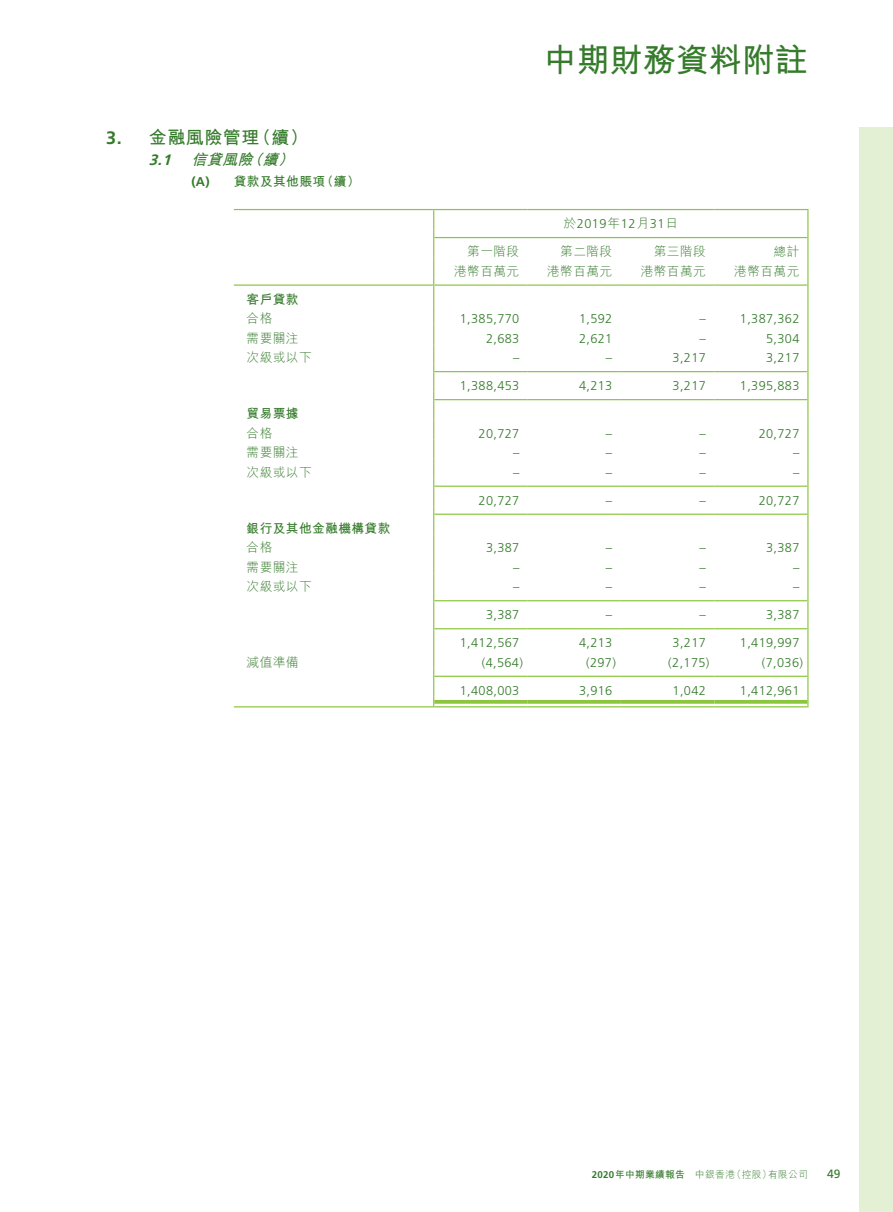
<style>
.page{position:relative;width:893px;height:1212px;background:#fff}
.page>*{position:absolute;margin:0;border:0;box-sizing:border-box;transform-origin:0 0}
.t1{font:700 33px "M Hei HK";color:#357b2b}
.t2{font:700 18px "M Hei HK";letter-spacing:.03em;color:#357b2b}
.t3{font:italic 700 15px "M Hei HK";color:#357b2b}
.t4{font:300 12.75px "Frutiger LT Std";letter-spacing:.03em;color:#357b2b}
.t5{font:300 12.75px "M Hei HK";letter-spacing:.03em;color:#357b2b}
.t6{font:700 12.75px "M Hei HK";letter-spacing:.03em;color:#357b2b}
.t7{font:12px "Frutiger LT Std";color:#357b2b}
.t8{font:300 9.75px "M Hei HK";letter-spacing:.03em;color:#357b2b}
.s1{font-family:"Frutiger LT Std"}
.s2{font-family:"M Hei HK"}
.s3{font-family:"Frutiger LT Std";font-weight:700}
.s4{font-weight:700}
</style>
<div class="page">
<div style="left:859px;top:128px;width:34px;height:1084px;background:#e4f0d4"></div>
<hr style="left:234px;top:209px;width:200px;height:1px;background:#8bc63e">
<hr style="left:434px;top:209px;width:93px;height:1px;background:#8bc63e">
<hr style="left:527px;top:209px;width:94px;height:1px;background:#8bc63e">
<hr style="left:621px;top:209px;width:93px;height:1px;background:#8bc63e">
<hr style="left:714px;top:209px;width:94px;height:1px;background:#8bc63e">
<svg style="left:433px;top:210px;width:1px;height:497px"></svg>
<svg style="left:807px;top:210px;width:1px;height:497px"></svg>
<hr style="left:434px;top:237px;width:373px;height:1px;background:#8bc63e">
<hr style="left:234px;top:284px;width:199px;height:2px;background:#8bc63e">
<hr style="left:434px;top:284px;width:93px;height:2px;background:#8bc63e">
<hr style="left:527px;top:284px;width:94px;height:2px;background:#8bc63e">
<hr style="left:621px;top:284px;width:93px;height:2px;background:#8bc63e">
<hr style="left:714px;top:284px;width:93px;height:2px;background:#8bc63e">
<hr style="left:434px;top:371px;width:93px;height:1px;background:#8bc63e">
<hr style="left:527px;top:371px;width:94px;height:1px;background:#8bc63e">
<hr style="left:621px;top:371px;width:93px;height:1px;background:#8bc63e">
<hr style="left:714px;top:371px;width:93px;height:1px;background:#8bc63e">
<hr style="left:434px;top:399px;width:93px;height:1px;background:#8bc63e">
<hr style="left:527px;top:399px;width:94px;height:1px;background:#8bc63e">
<hr style="left:621px;top:399px;width:93px;height:1px;background:#8bc63e">
<hr style="left:714px;top:399px;width:93px;height:1px;background:#8bc63e">
<hr style="left:434px;top:486px;width:93px;height:1px;background:#8bc63e">
<hr style="left:527px;top:486px;width:94px;height:1px;background:#8bc63e">
<hr style="left:621px;top:486px;width:93px;height:1px;background:#8bc63e">
<hr style="left:714px;top:486px;width:93px;height:1px;background:#8bc63e">
<hr style="left:434px;top:514px;width:93px;height:1px;background:#8bc63e">
<hr style="left:527px;top:514px;width:94px;height:1px;background:#8bc63e">
<hr style="left:621px;top:514px;width:93px;height:1px;background:#8bc63e">
<hr style="left:714px;top:514px;width:93px;height:1px;background:#8bc63e">
<hr style="left:434px;top:600px;width:93px;height:1px;background:#8bc63e">
<hr style="left:527px;top:600px;width:94px;height:1px;background:#8bc63e">
<hr style="left:621px;top:600px;width:93px;height:1px;background:#8bc63e">
<hr style="left:714px;top:600px;width:93px;height:1px;background:#8bc63e">
<hr style="left:434px;top:628px;width:93px;height:1px;background:#8bc63e">
<hr style="left:527px;top:628px;width:94px;height:1px;background:#8bc63e">
<hr style="left:621px;top:628px;width:93px;height:1px;background:#8bc63e">
<hr style="left:714px;top:628px;width:93px;height:1px;background:#8bc63e">
<hr style="left:434px;top:676px;width:93px;height:1px;background:#8bc63e">
<hr style="left:527px;top:676px;width:94px;height:1px;background:#8bc63e">
<hr style="left:621px;top:676px;width:93px;height:1px;background:#8bc63e">
<hr style="left:714px;top:676px;width:93px;height:1px;background:#8bc63e">
<hr style="left:234px;top:706px;width:199px;height:1px;background:#8bc63e">
<svg style="left:434px;top:700px;width:93px;height:4px"></svg>
<hr style="left:434px;top:706px;width:93px;height:1px;background:#8bc63e">
<svg style="left:527px;top:700px;width:94px;height:4px"></svg>
<hr style="left:527px;top:706px;width:94px;height:1px;background:#8bc63e">
<svg style="left:621px;top:700px;width:93px;height:4px"></svg>
<hr style="left:621px;top:706px;width:93px;height:1px;background:#8bc63e">
<svg style="left:714px;top:700px;width:93px;height:4px"></svg>
<hr style="left:714px;top:706px;width:93px;height:1px;background:#8bc63e">
<h2 class="t2" style="left:106px;top:124px;width:203px"><span class="s1">3.</span> 金融風險管理（續）</h2>
<p class="t3" style="left:149px;top:149px;width:151px"><span class="s1">3.1</span> 信貸風險（續）</p>
<p class="t6" style="left:191px;top:172px;width:170px"><span class="s1">(A)</span> 貸款及其他賬項（續）</p>
<h1 class="t1" style="left:544px;top:36px;width:265px">中期財務資料附註</h1>
<p class="t4" style="left:563px;top:216px;width:116px"><span class="s2">於</span>2019<span class="s2">年</span>12<span class="s2">月</span>31<span class="s2">日</span></p>
<p class="t5" style="left:467px;top:245px;width:54px">第一階段</p>
<p class="t5" style="left:560px;top:245px;width:54px">第二階段</p>
<p class="t5" style="left:654px;top:245px;width:54px">第三階段</p>
<p class="t5" style="left:774px;top:245px;width:27px">總計</p>
<p class="t5" style="left:454px;top:264px;width:67px">港幣百萬元</p>
<p class="t5" style="left:547px;top:264px;width:67px">港幣百萬元</p>
<p class="t5" style="left:641px;top:264px;width:67px">港幣百萬元</p>
<p class="t5" style="left:734px;top:264px;width:67px">港幣百萬元</p>
<p class="t6" style="left:247px;top:290px;width:54px">客戶貸款</p>
<p class="t5" style="left:247px;top:312px;width:27px">合格</p>
<p class="t4" style="left:460px;top:311px;width:61px">1,385,770</p>
<p class="t4" style="left:579px;top:311px;width:35px">1,592</p>
<p class="t4" style="left:699px;top:311px;width:8px">–</p>
<p class="t4" style="left:740px;top:311px;width:61px">1,387,362</p>
<p class="t5" style="left:247px;top:331px;width:54px">需要關注</p>
<p class="t4" style="left:486px;top:331px;width:35px">2,683</p>
<p class="t4" style="left:579px;top:331px;width:35px">2,621</p>
<p class="t4" style="left:699px;top:331px;width:8px">–</p>
<p class="t4" style="left:766px;top:331px;width:35px">5,304</p>
<p class="t5" style="left:247px;top:351px;width:67px">次級或以下</p>
<p class="t4" style="left:513px;top:350px;width:8px">–</p>
<p class="t4" style="left:606px;top:350px;width:8px">–</p>
<p class="t4" style="left:673px;top:350px;width:35px">3,217</p>
<p class="t4" style="left:766px;top:350px;width:35px">3,217</p>
<p class="t4" style="left:460px;top:378px;width:61px">1,388,453</p>
<p class="t4" style="left:579px;top:378px;width:35px">4,213</p>
<p class="t4" style="left:673px;top:378px;width:35px">3,217</p>
<p class="t4" style="left:740px;top:378px;width:61px">1,395,883</p>
<p class="t6" style="left:247px;top:404px;width:54px">貿易票據</p>
<p class="t5" style="left:247px;top:426px;width:27px">合格</p>
<p class="t4" style="left:479px;top:426px;width:42px">20,727</p>
<p class="t4" style="left:606px;top:426px;width:8px">–</p>
<p class="t4" style="left:699px;top:426px;width:8px">–</p>
<p class="t4" style="left:759px;top:426px;width:42px">20,727</p>
<p class="t5" style="left:247px;top:446px;width:54px">需要關注</p>
<p class="t4" style="left:513px;top:445px;width:8px">–</p>
<p class="t4" style="left:606px;top:445px;width:8px">–</p>
<p class="t4" style="left:699px;top:445px;width:8px">–</p>
<p class="t4" style="left:793px;top:445px;width:8px">–</p>
<p class="t5" style="left:247px;top:465px;width:67px">次級或以下</p>
<p class="t4" style="left:513px;top:465px;width:8px">–</p>
<p class="t4" style="left:606px;top:465px;width:8px">–</p>
<p class="t4" style="left:699px;top:465px;width:8px">–</p>
<p class="t4" style="left:793px;top:465px;width:8px">–</p>
<p class="t4" style="left:479px;top:493px;width:42px">20,727</p>
<p class="t4" style="left:606px;top:493px;width:8px">–</p>
<p class="t4" style="left:699px;top:493px;width:8px">–</p>
<p class="t4" style="left:759px;top:493px;width:42px">20,727</p>
<p class="t6" style="left:247px;top:519px;width:145px">銀行及其他金融機構貸款</p>
<p class="t5" style="left:247px;top:541px;width:27px">合格</p>
<p class="t4" style="left:486px;top:540px;width:35px">3,387</p>
<p class="t4" style="left:606px;top:540px;width:8px">–</p>
<p class="t4" style="left:699px;top:540px;width:8px">–</p>
<p class="t4" style="left:766px;top:540px;width:35px">3,387</p>
<p class="t5" style="left:247px;top:560px;width:54px">需要關注</p>
<p class="t4" style="left:513px;top:560px;width:8px">–</p>
<p class="t4" style="left:606px;top:560px;width:8px">–</p>
<p class="t4" style="left:699px;top:560px;width:8px">–</p>
<p class="t4" style="left:793px;top:560px;width:8px">–</p>
<p class="t5" style="left:247px;top:580px;width:67px">次級或以下</p>
<p class="t4" style="left:513px;top:579px;width:8px">–</p>
<p class="t4" style="left:606px;top:579px;width:8px">–</p>
<p class="t4" style="left:699px;top:579px;width:8px">–</p>
<p class="t4" style="left:793px;top:579px;width:8px">–</p>
<p class="t4" style="left:486px;top:608px;width:35px">3,387</p>
<p class="t4" style="left:606px;top:608px;width:8px">–</p>
<p class="t4" style="left:699px;top:608px;width:8px">–</p>
<p class="t4" style="left:766px;top:608px;width:35px">3,387</p>
<p class="t4" style="left:460px;top:636px;width:61px">1,412,567</p>
<p class="t4" style="left:579px;top:636px;width:35px">4,213</p>
<p class="t4" style="left:673px;top:636px;width:35px">3,217</p>
<p class="t4" style="left:740px;top:636px;width:61px">1,419,997</p>
<p class="t5" style="left:247px;top:655px;width:54px">減值準備</p>
<p class="t4" style="left:482px;top:655px;width:43px">(4,564)</p>
<p class="t4" style="left:586px;top:655px;width:31px">(297)</p>
<p class="t4" style="left:668px;top:655px;width:43px">(2,175)</p>
<p class="t4" style="left:762px;top:655px;width:43px">(7,036)</p>
<p class="t4" style="left:460px;top:683px;width:61px">1,408,003</p>
<p class="t4" style="left:579px;top:683px;width:35px">3,916</p>
<p class="t4" style="left:673px;top:683px;width:35px">1,042</p>
<p class="t4" style="left:740px;top:683px;width:61px">1,412,961</p>
<p class="t8" style="left:592px;top:1169px;width:218px"><span class="s3">2020</span><span class="s4">年中期業績報告</span> 中銀香港（控股）有限公司</p>
<p class="t7" style="left:827px;top:1167px;width:15px">49</p>
</div>
